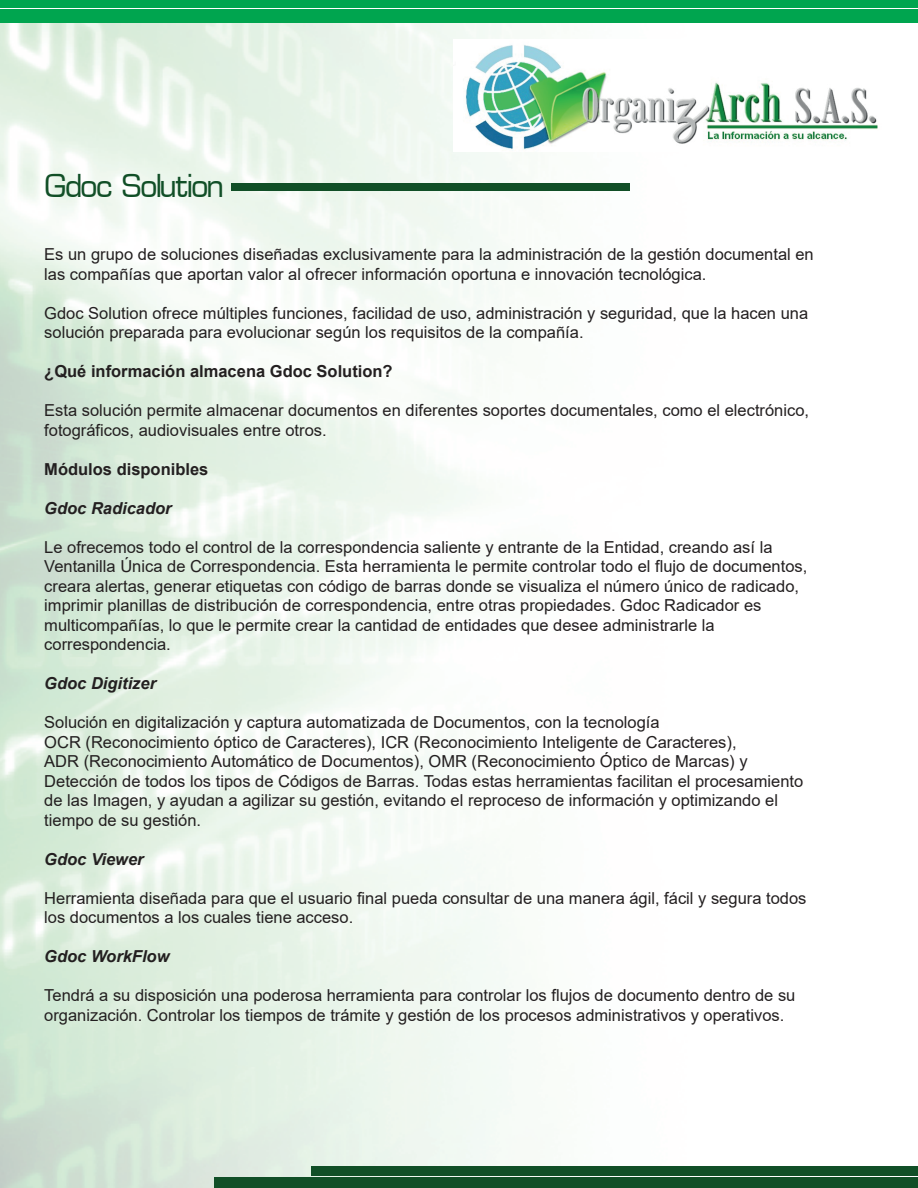
<style>
.page{position:relative;width:918px;height:1188px;background:#fff}
.page>*{position:absolute;margin:0;border:0;box-sizing:border-box;transform-origin:0 0}
.t1{font:37.95px "Euro Style Normal";color:#114f27}
.t2{font:16.5px/19.5px "Arial";color:#231f20}
.t3{font:700 16.5px "Arial";color:#231f20}
.t4{font:italic 700 16.5px "Arial";color:#231f20}
</style>
<div class="page">
<img style="left:0;top:23px;width:918px;height:1165px">
<img style="left:454px;top:39px;width:435px;height:113px">
<div style="left:0;top:0;width:918px;height:8px;background:#00a54f"></div>
<div style="left:0;top:10px;width:918px;height:13px;background:#00a54f"></div>
<div style="left:232px;top:183px;width:398px;height:8px;background:#114f27"></div>
<div style="left:214px;top:1178px;width:704px;height:10px;background:#114f27"></div>
<div style="left:311px;top:1167px;width:607px;height:9px;background:#114f27"></div>
<h1 class="t1" style="left:46px;top:171px;width:179px">Gdoc Solution</h1>
<p class="t2" style="left:44px;top:245px;width:771px">Es un grupo de soluciones diseñadas exclusivamente para la administración de la gestión documental en las compañías que aportan valor al ofrecer información oportuna e innovación tecnológica.</p>
<p class="t2" style="left:44px;top:303px;width:765px">Gdoc Solution ofrece múltiples funciones, facilidad de uso, administración y seguridad, que la hacen una solución preparada para evolucionar según los requisitos de la compañía.</p>
<p class="t3" style="left:44px;top:360px;width:350px">¿Qué información almacena Gdoc Solution?</p>
<p class="t2" style="left:44px;top:401px;width:766px">Esta solución permite almacenar documentos en diferentes soportes documentales, como el electrónico, fotográficos, audiovisuales entre otros.</p>
<p class="t3" style="left:44px;top:457px;width:166px">Módulos disponibles</p>
<p class="t4" style="left:44px;top:497px;width:129px">Gdoc Radicador</p>
<p class="t2" style="left:44px;top:537px;width:765px">Le ofrecemos todo el control de la correspondencia saliente y entrante de la Entidad, creando así la Ventanilla Única de Correspondencia. Esta herramienta le permite controlar todo el flujo de documentos, creara alertas, generar etiquetas con código de barras donde se visualiza el número único de radicado, imprimir planillas de distribución de correspondencia, entre otras propiedades. Gdoc Radicador es multicompañías, lo que le permite crear la cantidad de entidades que desee administrarle la correspondencia.</p>
<p class="t4" style="left:44px;top:673px;width:113px">Gdoc Digitizer</p>
<p class="t2" style="left:44px;top:713px;width:761px">Solución en digitalización y captura automatizada de Documentos, con la tecnología<br>OCR (Reconocimiento óptico de Caracteres), ICR (Reconocimiento Inteligente de Caracteres),<br>ADR (Reconocimiento Automático de Documentos), OMR (Reconocimiento Óptico de Marcas) y Detección de todos los tipos de Códigos de Barras. Todas estas herramientas facilitan el procesamiento de las Imagen, y ayudan a agilizar su gestión, evitando el reproceso de información y optimizando el tiempo de su gestión.</p>
<p class="t4" style="left:44px;top:848px;width:101px">Gdoc Viewer</p>
<p class="t2" style="left:44px;top:888px;width:764px">Herramienta diseñada para que el usuario final pueda consultar de una manera ágil, fácil y segura todos los documentos a los cuales tiene acceso.</p>
<p class="t4" style="left:44px;top:946px;width:127px">Gdoc WorkFlow</p>
<p class="t2" style="left:44px;top:986px;width:753px">Tendrá a su disposición una poderosa herramienta para controlar los flujos de documento dentro de su organización. Controlar los tiempos de trámite y gestión de los procesos administrativos y operativos.</p>
</div>
